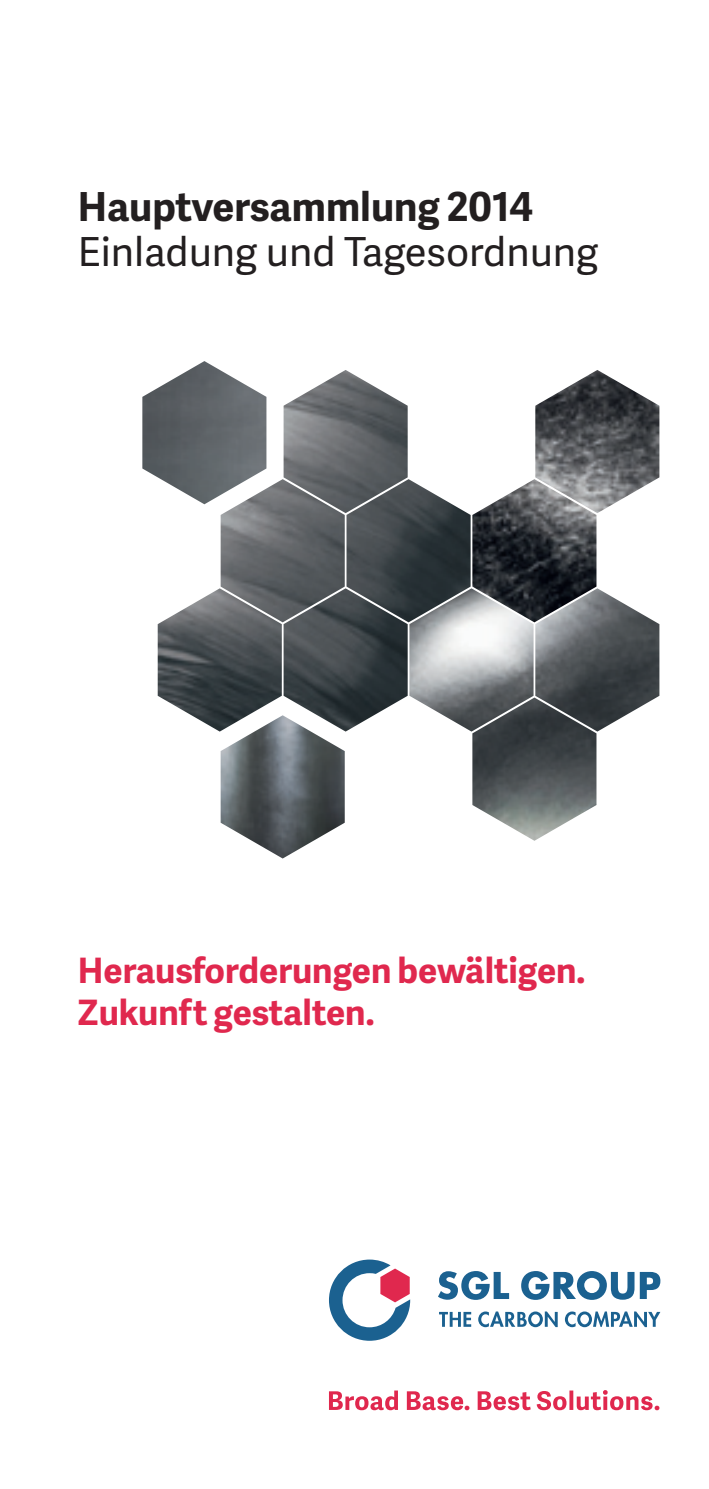
<style>
.page{position:relative;width:709px;height:1489px;background:#fff}
.page>*{position:absolute;margin:0;border:0;box-sizing:border-box;transform-origin:0 0}
.t1{font:40px "Adelle Sans";color:#231f20}
.t2{font:700 40px "Adelle Sans";color:#231f20}
.t3{font:700 35px/42.5px "Adelle Sans";color:#e0284e}
</style>
<div class="page">
<svg style="left:329px;top:1390px;width:330px;height:20px"></svg>
<img style="left:142px;top:361px;width:78px;height:117px">
<img style="left:158px;top:370px;width:312px;height:361px">
<img style="left:472px;top:370px;width:187px;height:218px">
<img style="left:409px;top:588px;width:250px;height:253px">
<img style="left:220px;top:715px;width:125px;height:143px">
<svg style="left:565px;top:1311px;width:95px;height:16px"></svg>
<svg style="left:478px;top:1311px;width:79px;height:16px"></svg>
<svg style="left:439px;top:1311px;width:32px;height:15px"></svg>
<svg style="left:438px;top:1271px;width:71px;height:28px"></svg>
<svg style="left:521px;top:1271px;width:139px;height:28px"></svg>
<svg style="left:329px;top:1259px;width:81px;height:81px"></svg>
<p class="t2" style="left:78px;top:192px;width:456px">Hauptversammlung 2014</p>
<p class="t1" style="left:78px;top:237px;width:522px">Einladung und Tagesordnung</p>
<p class="t3" style="left:78px;top:953px;width:509px">Herausforderungen bewältigen.<br>Zukunft gestalten.</p>
</div>
